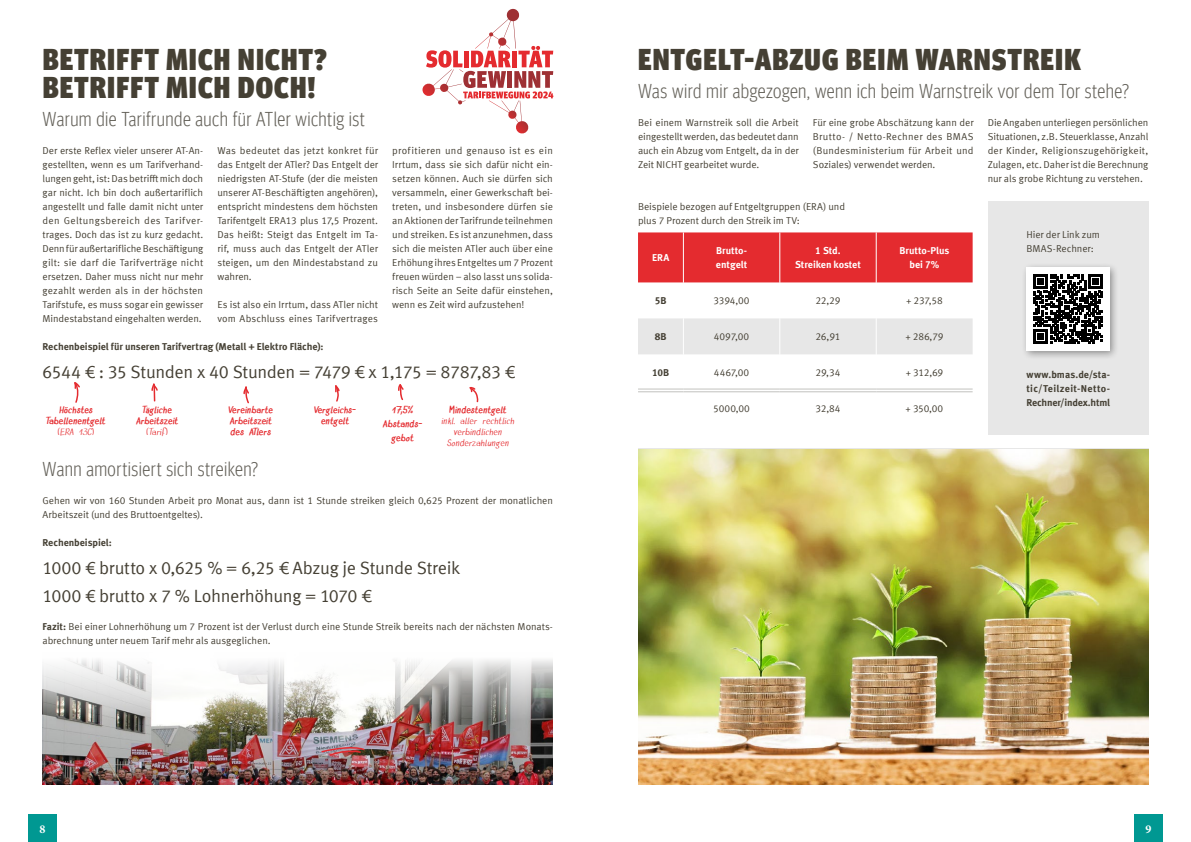
<style>
.page{position:relative;width:1191px;height:842px;background:#fff}
.page>*{position:absolute;margin:0;border:0;box-sizing:border-box;transform-origin:0 0}
.t1{font:900 condensed 30px/28px "Meta Head IGM";letter-spacing:.04em;color:#454034}
.t2{font:300 condensed 20px "Meta Head IGM";letter-spacing:.02em;color:#625f57}
.t3{font:17.7px/28px "Meta IGM";letter-spacing:-.025em;color:#454034}
.t4{font:700 13px/11px "Ankes";letter-spacing:-.005em;color:#e42b2f;text-align:center}
.t5{font:13px/11px "Ankes";letter-spacing:-.015em;color:#e42b2f;text-align:center}
.t6{font:700 12px "Minion Pro";color:#fff}
.t7{font:10px/14px "Meta IGM";letter-spacing:-.005em;color:#454034;text-align:justify}
.t8{font:700 10px/14px "Meta IGM";letter-spacing:-.005em;color:#454034;text-align:justify}
.t9{font:700 10px/14px "Meta IGM";letter-spacing:-.005em;color:#fff;text-align:center}
.s1{font-weight:700}
</style>
<div class="page">
<div style="left:988px;top:201px;width:160px;height:234px;background:#e7e7e7"></div>
<img style="left:638px;top:449px;width:510px;height:336px">
<svg style="left:422px;top:9px;width:131px;height:125px"></svg>
<div style="left:638px;top:232px;width:334px;height:50px;background:#e42b2f"></div>
<div style="left:638px;top:318px;width:334px;height:36px;background:#e7e7e7"></div>
<hr style="left:683px;top:232px;width:1px;height:50px;background:#fff">
<hr style="left:779px;top:232px;width:1px;height:50px;background:#fff">
<hr style="left:875px;top:232px;width:1px;height:50px;background:#fff">
<hr style="left:683px;top:318px;width:1px;height:36px;background:#fff">
<hr style="left:779px;top:318px;width:1px;height:36px;background:#fff">
<hr style="left:875px;top:318px;width:1px;height:36px;background:#fff">
<hr style="left:638px;top:388px;width:45px;height:2px;background:#d1d1cf">
<hr style="left:638px;top:391px;width:45px;height:1px;background:#d1d1cf">
<hr style="left:683px;top:388px;width:97px;height:2px;background:#d1d1cf">
<hr style="left:683px;top:391px;width:97px;height:1px;background:#d1d1cf">
<hr style="left:780px;top:388px;width:96px;height:2px;background:#d1d1cf">
<hr style="left:780px;top:391px;width:96px;height:1px;background:#d1d1cf">
<hr style="left:876px;top:388px;width:96px;height:2px;background:#d1d1cf">
<hr style="left:876px;top:391px;width:96px;height:1px;background:#d1d1cf">
<div style="left:1021px;top:262px;width:98px;height:98px;background:#000;opacity:.4"></div>
<div style="left:1026px;top:267px;width:83px;height:83px;background:#fff"></div>
<svg style="left:1033px;top:274px;width:70px;height:70px"></svg>
<img style="left:43px;top:659px;width:510px;height:125px">
<svg style="left:74px;top:382px;width:6px;height:21px"></svg>
<svg style="left:151px;top:383px;width:7px;height:19px"></svg>
<svg style="left:243px;top:386px;width:6px;height:18px"></svg>
<svg style="left:335px;top:385px;width:5px;height:17px"></svg>
<svg style="left:398px;top:384px;width:6px;height:17px"></svg>
<svg style="left:469px;top:387px;width:9px;height:15px"></svg>
<svg style="left:321px;top:747px;width:44px;height:9px"></svg>
<div style="left:1134px;top:814px;width:28px;height:28px;background:#009892"></div>
<div style="left:29px;top:814px;width:28px;height:28px;background:#009892"></div>
<h1 class="t1" style="left:43px;top:44px;width:286px">BETRIFFT MICH NICHT?<br>BETRIFFT MICH DOCH!</h1>
<h2 class="t2" style="left:43px;top:105px;width:324px">Warum die Tarifrunde auch für ATler wichtig ist</h2>
<p class="t7" style="left:43px;top:143px;width:162px">Der erste Reflex vieler unserer AT-An&shy;gestellten, wenn es um Tarifverhand&shy;lungen geht, ist: Das betrifft mich doch gar nicht. Ich bin doch außertariflich angestellt und falle damit nicht unter den Geltungsbereich des Tarifver&shy;trages. Doch das ist zu kurz gedacht.<br>Denn für außertarifliche Beschäftigung gilt: sie darf die Tarifverträge nicht ersetzen. Daher muss nicht nur mehr gezahlt werden als in der höchsten Tarifstufe, es muss sogar ein gewisser Mindestabstand eingehalten werden.</p>
<p class="t7" style="left:217px;top:143px;width:162px">Was bedeutet das jetzt konkret für das Entgelt der ATler? Das Entgelt der niedrigsten AT-Stufe (der die meisten unserer AT-Beschäftigten angehören), entspricht mindestens dem höchsten Tarifentgelt ERA13 plus 17,5 Prozent.<br>Das heißt: Steigt das Entgelt im Ta&shy;rif, muss auch das Entgelt der ATler steigen, um den Mindestabstand zu wahren.</p>
<p class="t7" style="left:217px;top:297px;width:162px">Es ist also ein Irrtum, dass ATler nicht vom Abschluss eines Tarifvertrages</p>
<p class="t8" style="left:43px;top:339px;width:282px">Rechenbeispiel für unseren Tarifvertrag (Metall + Elektro Fläche):</p>
<p class="t7" style="left:392px;top:143px;width:162px">profitieren und genauso ist es ein Irrtum, dass sie sich dafür nicht ein&shy;setzen können. Auch sie dürfen sich versammeln, einer Gewerkschaft bei&shy;treten, und insbesondere dürfen sie an Aktionen der Tarifrunde teilnehmen und streiken. Es ist anzunehmen, dass sich die meisten ATler auch über eine Erhöhung ihres Entgeltes um 7 Prozent freuen würden – also lasst uns solida&shy;risch Seite an Seite dafür einstehen, wenn es Zeit wird aufzustehen!</p>
<h3 class="t3" style="left:42px;top:357px;width:474px">6544 € : 35 Stunden x 40 Stunden = 7479 € x 1,175 = 8787,83 €</h3>
<h3 class="t4" style="left:46px;top:404px;width:61px">Höchstes<br>Tabellenentgelt</h3>
<h3 class="t5" style="left:57px;top:426px;width:38px">(ERA 13C)</h3>
<h3 class="t4" style="left:228px;top:404px;width:46px;text-align:justify">Vereinbarte Arbeitszeit des ATlers</h3>
<h3 class="t4" style="left:314px;top:404px;width:44px">Vergleichs&shy;entgelt</h3>
<h3 class="t4" style="left:382px;top:403px;width:42px;line-height:14px">17,5%<br>Abstands&shy;gebot</h3>
<h3 class="t4" style="left:449px;top:404px;width:59px">Mindestentgelt</h3>
<h3 class="t4" style="left:136px;top:404px;width:44px">Tägliche<br>Arbeitszeit</h3>
<h3 class="t5" style="left:146px;top:426px;width:23px">(Tarif)</h3>
<h3 class="t5" style="left:441px;top:415px;width:75px">inkl. aller rechtlich verbindlichen<br>Sonderzahlungen</h3>
<h2 class="t2" style="left:43px;top:455px;width:217px">Wann amortisiert sich streiken?</h2>
<p class="t7" style="left:43px;top:493px;width:512px">Gehen wir von 160 Stunden Arbeit pro Monat aus, dann ist 1 Stunde streiken gleich 0,625 Prozent der monatlichen<br>Arbeitszeit (und des Bruttoentgeltes).</p>
<p class="t8" style="left:43px;top:535px;width:71px">Rechenbeispiel:</p>
<h3 class="t3" style="left:43px;top:553px;width:419px">1000 € brutto x 0,625 % = 6,25 € Abzug je Stunde Streik<br>1000 € brutto x 7 % Lohnerhöhung = 1070 €</h3>
<p class="t7" style="left:43px;top:619px;width:511px"><span class="s1">Fazit:</span> Bei einer Lohnerhöhung um 7 Prozent ist der Verlust durch eine Stunde Streik bereits nach der nächsten Monats&shy;abrechnung unter neuem Tarif mehr als ausgeglichen.</p>
<h1 class="t1" style="left:638px;top:44px;width:444px">ENTGELT-ABZUG BEIM WARNSTREIK</h1>
<h2 class="t2" style="left:638px;top:77px;width:492px">Was wird mir abgezogen, wenn ich beim Warnstreik vor dem Tor stehe?</h2>
<p class="t7" style="left:638px;top:115px;width:162px">Bei einem Warnstreik soll die Arbeit eingestellt werden, das bedeutet dann auch ein Abzug vom Entgelt, da in der Zeit NICHT gearbeitet wurde.</p>
<p class="t7" style="left:813px;top:115px;width:162px">Für eine grobe Abschätzung kann der Brutto- / Netto-Rechner des BMAS (Bundesministerium für Arbeit und Soziales) verwendet werden.</p>
<p class="t7" style="left:987px;top:115px;width:162px">Die Angaben unterliegen persönlichen Situationen, z.B. Steuerklasse, Anzahl der Kinder, Religionszugehörigkeit, Zulagen, etc. Daher ist die Berechnung nur als grobe Richtung zu verstehen.</p>
<p class="t7" style="left:638px;top:199px;width:209px">Beispiele bezogen auf Entgeltgruppen (ERA) und plus 7 Prozent durch den Streik im TV:</p>
<p class="t9" style="left:652px;top:250px;width:19px">ERA</p>
<p class="t9" style="left:716px;top:243px;width:33px;text-align:left">Brutto&shy;entgelt</p>
<p class="t9" style="left:795px;top:243px;width:67px">1 Std.<br>Streiken kostet</p>
<p class="t9" style="left:899px;top:243px;width:52px">Brutto-Plus bei 7%</p>
<p class="t8" style="left:655px;top:293px;width:13px">5B</p>
<p class="t7" style="left:713px;top:293px;width:38px">3394,00</p>
<p class="t7" style="left:815px;top:293px;width:27px">22,29</p>
<p class="t7" style="left:906px;top:293px;width:38px">+ 237,58</p>
<p class="t8" style="left:655px;top:329px;width:13px">8B</p>
<p class="t7" style="left:714px;top:329px;width:37px">4097,00</p>
<p class="t7" style="left:815px;top:329px;width:27px">26,91</p>
<p class="t7" style="left:905px;top:329px;width:40px">+ 286,79</p>
<p class="t8" style="left:652px;top:365px;width:18px">10B</p>
<p class="t7" style="left:714px;top:365px;width:37px">4467,00</p>
<p class="t7" style="left:815px;top:365px;width:26px">29,34</p>
<p class="t7" style="left:905px;top:365px;width:39px">+ 312,69</p>
<p class="t7" style="left:713px;top:401px;width:38px">5000,00</p>
<p class="t7" style="left:815px;top:401px;width:27px">32,84</p>
<p class="t7" style="left:905px;top:401px;width:39px">+ 350,00</p>
<p class="t7" style="left:1026px;top:227px;width:75px">Hier der Link zum<br>BMAS-Rechner:</p>
<p class="t8" style="left:1026px;top:367px;width:85px">www.bmas.de/sta&shy;tic/Teilzeit-Netto-Rechner/index.html</p>
<p class="t6" style="left:40px;top:820px;width:7px">8</p>
<p class="t6" style="left:1145px;top:820px;width:7px">9</p>
</div>
